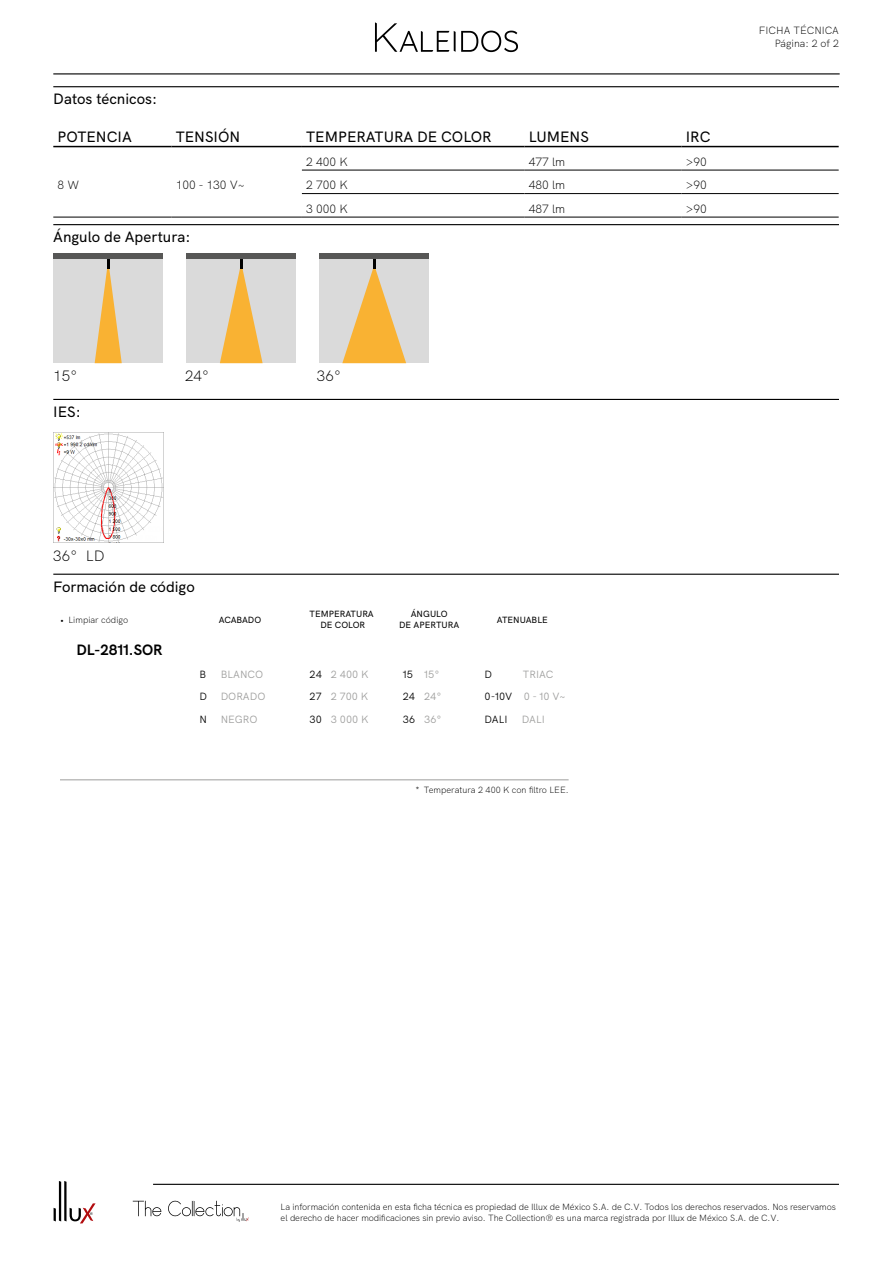
<style>
.page{position:relative;width:893px;height:1263px;background:#fff}
.page>*{position:absolute;margin:0;border:0;box-sizing:border-box;transform-origin:0 0}
.t1{font:500 15px "HK Grotesk";color:#000}
.t2{font:300 15px "HK Grotesk";color:#000}
.t3{font:700 15px "HK Grotesk";color:#000}
.t4{font:300 12px "HK Grotesk";color:#000}
.t5{font:10.5px "HK Grotesk";color:#9d9d9c}
.t6{font:300 10.5px/12.6px "HK Grotesk";color:#000;text-align:right}
.t7{font:10.5px "HK Grotesk";color:#000}
.t8{font:300 9px/10.8px "HK Grotesk";letter-spacing:-.01em;color:#000}
.t9{font:500 9px/10.8px "HK Grotesk";color:#000;text-align:center}
.s1{color:#000}
</style>
<div class="page">
<hr style="left:153px;top:1184px;width:686px;height:1px;background:#000">
<hr style="left:53px;top:73px;width:787px;height:1px;background:#000">
<svg style="left:375px;top:22px;width:143px;height:30px"></svg>
<svg style="left:54px;top:1181px;width:42px;height:42px"></svg>
<svg style="left:133px;top:1201px;width:28px;height:15px"></svg>
<svg style="left:168px;top:1201px;width:81px;height:21px"></svg>
<hr style="left:53px;top:86px;width:786px;height:1px;background:#000">
<hr style="left:53px;top:224px;width:786px;height:1px;background:#000">
<hr style="left:53px;top:399px;width:786px;height:1px;background:#000">
<hr style="left:53px;top:574px;width:786px;height:1px;background:#000">
<hr style="left:302px;top:146px;width:222px;height:1px;background:#000">
<hr style="left:524px;top:146px;width:157px;height:1px;background:#000">
<hr style="left:681px;top:146px;width:158px;height:1px;background:#000">
<hr style="left:302px;top:170px;width:222px;height:1px;background:#000">
<hr style="left:524px;top:170px;width:157px;height:1px;background:#000">
<hr style="left:681px;top:170px;width:158px;height:1px;background:#000">
<hr style="left:302px;top:193px;width:222px;height:1px;background:#000">
<hr style="left:524px;top:193px;width:157px;height:1px;background:#000">
<hr style="left:681px;top:193px;width:158px;height:1px;background:#000">
<hr style="left:302px;top:217px;width:222px;height:1px;background:#000">
<hr style="left:524px;top:217px;width:157px;height:1px;background:#000">
<hr style="left:681px;top:217px;width:158px;height:1px;background:#000">
<hr style="left:171px;top:146px;width:131px;height:1px;background:#000">
<hr style="left:171px;top:217px;width:131px;height:1px;background:#000">
<hr style="left:53px;top:146px;width:118px;height:1px;background:#000">
<hr style="left:53px;top:217px;width:118px;height:1px;background:#000">
<div style="left:53px;top:253px;width:110px;height:110px;background:#dadada"></div>
<div style="left:53px;top:253px;width:110px;height:6px;background:#575756"></div>
<svg style="left:95px;top:259px;width:27px;height:104px"></svg>
<div style="left:186px;top:253px;width:110px;height:110px;background:#dadada"></div>
<div style="left:186px;top:253px;width:110px;height:6px;background:#575756"></div>
<svg style="left:220px;top:259px;width:43px;height:104px"></svg>
<div style="left:319px;top:253px;width:110px;height:110px;background:#dadada"></div>
<div style="left:319px;top:253px;width:110px;height:6px;background:#575756"></div>
<svg style="left:342px;top:259px;width:64px;height:104px"></svg>
<img style="left:53px;top:433px;width:110px;height:109px">
<hr style="left:60px;top:779px;width:509px;height:1px;background:#9d9d9c">
<h1 class="t1" style="left:53px;top:87px;width:105px">Datos técnicos:</h1>
<h1 class="t1" style="left:58px;top:125px;width:76px">POTENCIA</h1>
<h1 class="t1" style="left:176px;top:125px;width:66px">TENSIÓN</h1>
<h1 class="t1" style="left:306px;top:125px;width:187px">TEMPERATURA DE COLOR</h1>
<h1 class="t1" style="left:529px;top:125px;width:62px">LUMENS</h1>
<h1 class="t1" style="left:686px;top:125px;width:26px">IRC</h1>
<h2 class="t4" style="left:58px;top:176px;width:23px">8 W</h2>
<h2 class="t4" style="left:176px;top:176px;width:71px">100 - 130 V~</h2>
<h2 class="t4" style="left:306px;top:152px;width:43px">2 400 K</h2>
<h2 class="t4" style="left:529px;top:152px;width:38px">477 lm</h2>
<h2 class="t4" style="left:686px;top:152px;width:23px">&gt;90</h2>
<h2 class="t4" style="left:306px;top:176px;width:43px">2 700 K</h2>
<h2 class="t4" style="left:529px;top:176px;width:38px">480 lm</h2>
<h2 class="t4" style="left:686px;top:176px;width:23px">&gt;90</h2>
<h2 class="t4" style="left:306px;top:199px;width:43px">3 000 K</h2>
<h2 class="t4" style="left:529px;top:199px;width:38px">487 lm</h2>
<h2 class="t4" style="left:686px;top:199px;width:23px">&gt;90</h2>
<h1 class="t1" style="left:53px;top:225px;width:139px">Ángulo de Apertura:</h1>
<h1 class="t2" style="left:53px;top:364px;width:26px">15°</h1>
<h1 class="t2" style="left:185px;top:364px;width:26px">24°</h1>
<h1 class="t2" style="left:317px;top:364px;width:26px">36°</h1>
<h1 class="t1" style="left:53px;top:400px;width:29px">IES:</h1>
<p class="t6" style="left:759px;top:23px;width:81px">FICHA TÉCNICA<br>Página: 2 of 2</p>
<h1 class="t2" style="left:53px;top:544px;width:53px">36° LD</h1>
<h1 class="t1" style="left:53px;top:575px;width:143px">Formación de código</h1>
<p class="t8" style="left:60px;top:613px;width:70px">• Limpiar código</p>
<p class="t9" style="left:219px;top:613px;width:44px">ACABADO</p>
<p class="t9" style="left:310px;top:608px;width:66px">TEMPERATURA<br>DE COLOR</p>
<p class="t9" style="left:399px;top:608px;width:62px">ÁNGULO<br>DE APERTURA</p>
<p class="t9" style="left:497px;top:613px;width:52px">ATENUABLE</p>
<h1 class="t3" style="left:76px;top:638px;width:88px">DL-2811.SOR</h1>
<p class="t7" style="left:199px;top:666px;width:8px">B</p>
<p class="t5" style="left:221px;top:666px;width:44px">BLANCO</p>
<p class="t5" style="left:310px;top:666px;width:61px"><span class="s1">24</span> 2 400 K</p>
<p class="t5" style="left:403px;top:666px;width:38px"><span class="s1">15</span> 15°</p>
<p class="t7" style="left:484px;top:666px;width:9px">D</p>
<p class="t5" style="left:523px;top:666px;width:32px">TRIAC</p>
<p class="t7" style="left:199px;top:688px;width:9px">D</p>
<p class="t5" style="left:221px;top:688px;width:46px">DORADO</p>
<p class="t5" style="left:310px;top:688px;width:60px"><span class="s1">27</span> 2 700 K</p>
<p class="t5" style="left:403px;top:688px;width:40px"><span class="s1">24</span> 24°</p>
<p class="t5" style="left:484px;top:688px;width:83px"><span class="s1">0-10V</span> 0 - 10 V~</p>
<p class="t7" style="left:199px;top:711px;width:9px">N</p>
<p class="t5" style="left:221px;top:711px;width:38px">NEGRO</p>
<p class="t5" style="left:310px;top:711px;width:61px"><span class="s1">30</span> 3 000 K</p>
<p class="t5" style="left:403px;top:711px;width:40px"><span class="s1">36</span> 36°</p>
<p class="t7" style="left:484px;top:711px;width:24px">DALI</p>
<p class="t5" style="left:522px;top:711px;width:24px">DALI</p>
<p class="t8" style="left:415px;top:783px;width:155px">* Temperatura 2 400 K con filtro LEE.</p>
<p class="t8" style="left:281px;top:1200px;width:557px">La información contenida en esta ficha técnica es propiedad de Illux de México S.A. de C.V. Todos los derechos reservados. Nos reservamos el derecho de hacer modificaciones sin previo aviso. The Collection® es una marca registrada por Illux de México S.A. de C.V.</p>
</div>
